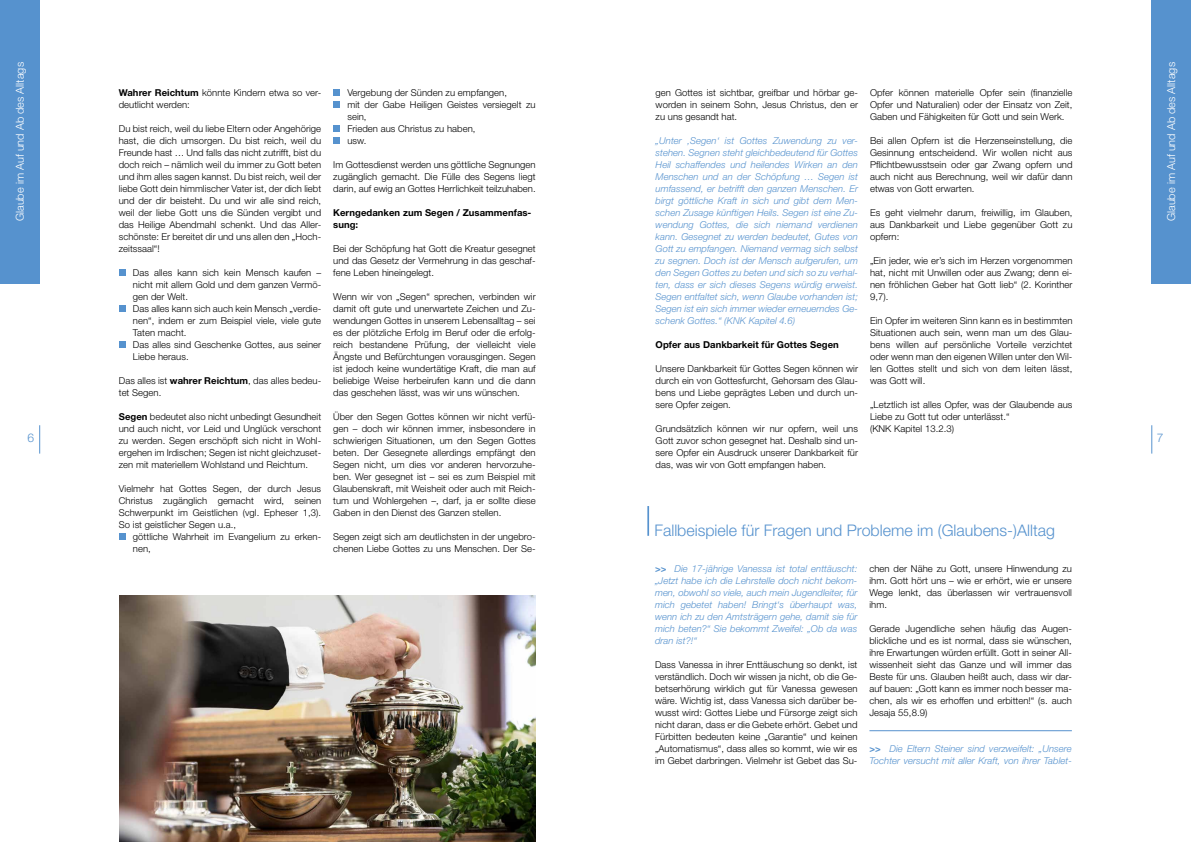
<style>
.page{position:relative;width:1191px;height:842px;background:#fff}
.page>*{position:absolute;margin:0;border:0;box-sizing:border-box;transform-origin:0 0}
.t1{font:300 16px "Helvetica Neue LT Std";color:#5692ce}
.t2{font:300 12px "Helvetica Neue LT Std";color:#5692ce}
.t3{font:300 11px "Helvetica Neue LT Std";color:#fff}
.t4{font:300 9.5px/12px "Helvetica Neue LT Std";letter-spacing:.005em;color:#000;text-align:justify}
.t5{font:italic 300 9.5px/12px "Helvetica Neue LT Std";letter-spacing:.005em;color:#5692ce;text-align:justify}
.t6{font:700 9.5px/12px "Helvetica Neue LT Std";letter-spacing:.005em;color:#000}
.s1{font-weight:700}
.s2{font-weight:700;font-style:normal}
</style>
<div class="page">
<div style="left:1151px;top:0;width:40px;height:283px;background:#5692ce"></div>
<div style="left:0;top:0;width:40px;height:283px;background:#5692ce"></div>
<svg style="left:39px;top:425px;width:1px;height:29px"></svg>
<svg style="left:1151px;top:425px;width:1px;height:29px"></svg>
<svg style="left:119px;top:270px;width:6px;height:6px"></svg>
<svg style="left:119px;top:306px;width:6px;height:6px"></svg>
<svg style="left:119px;top:342px;width:6px;height:6px"></svg>
<svg style="left:119px;top:534px;width:6px;height:6px"></svg>
<div style="left:333px;top:90px;width:7px;height:6px;background:#5692ce"></div>
<div style="left:333px;top:102px;width:7px;height:6px;background:#5692ce"></div>
<div style="left:333px;top:126px;width:7px;height:6px;background:#5692ce"></div>
<div style="left:333px;top:138px;width:7px;height:6px;background:#5692ce"></div>
<img style="left:119px;top:595px;width:417px;height:247px">
<hr style="left:869px;top:730px;width:202px;height:1px;background:#5692ce">
<hr style="left:647px;top:506px;width:2px;height:30px;background:#5692ce">
<p class="t3" style="left:13px;top:221px;width:161px;rotate:-90deg">Glaube im Auf und Ab des Alltags</p>
<p class="t3" style="left:1164px;top:221px;width:161px;rotate:-90deg">Glaube im Auf und Ab des Alltags</p>
<p class="t4" style="left:870px;top:86px;width:204px">Opfer können materielle Opfer sein (finanzielle Opfer und Naturalien) oder der Einsatz von Zeit, Gaben und Fähigkeiten für Gott und sein Werk.</p>
<p class="t4" style="left:870px;top:134px;width:204px">Bei allen Opfern ist die Herzenseinstellung, die Gesinnung entscheidend. Wir wollen nicht aus Pflichtbewusstsein oder gar Zwang opfern und auch nicht aus Berechnung, weil wir dafür dann etwas von Gott erwarten.</p>
<p class="t4" style="left:870px;top:206px;width:204px">Es geht vielmehr darum, freiwillig, im Glauben, aus Dankbarkeit und Liebe gegenüber Gott zu opfern:</p>
<p class="t4" style="left:870px;top:254px;width:204px">„Ein jeder, wie er’s sich im Herzen vorgenommen hat, nicht mit Unwillen oder aus Zwang; denn ei&shy;nen fröhlichen Geber hat Gott lieb“ (2. Korinther 9,7).</p>
<p class="t4" style="left:870px;top:314px;width:204px">Ein Opfer im weiteren Sinn kann es in bestimmten Situationen auch sein, wenn man um des Glau&shy;bens willen auf persönliche Vorteile verzichtet oder wenn man den eigenen Willen unter den Wil&shy;len Gottes stellt und sich von dem leiten lässt, was Gott will.</p>
<p class="t4" style="left:870px;top:398px;width:204px;text-align:left">„Letztlich ist alles Opfer, was der Glaubende aus<br>Liebe zu Gott tut oder unterlässt.“<br>(KNK Kapitel 13.2.3)</p>
<p class="t4" style="left:655px;top:86px;width:204px">gen Gottes ist sichtbar, greifbar und hörbar ge&shy;worden in seinem Sohn, Jesus Christus, den er zu uns gesandt hat.</p>
<p class="t5" style="left:655px;top:135px;width:204px">„Unter ‚Segen‘ ist Gottes Zuwendung zu ver&shy;stehen. Segnen steht gleichbedeutend für Gottes Heil schaffendes und heilendes Wirken an den Menschen und an der Schöpfung … Segen ist umfassend, er betrifft den ganzen Menschen. Er birgt göttliche Kraft in sich und gibt dem Men&shy;schen Zusage künftigen Heils. Segen ist eine Zu&shy;wendung Gottes, die sich niemand verdienen kann. Gesegnet zu werden bedeutet, Gutes von Gott zu empfangen. Niemand vermag sich selbst zu segnen. Doch ist der Mensch aufgerufen, um den Segen Gottes zu beten und sich so zu verhal&shy;ten, dass er sich dieses Segens würdig erweist.<br>Segen entfaltet sich, wenn Glaube vorhanden ist; Segen ist ein sich immer wieder erneuerndes Ge&shy;schenk Gottes.“ (KNK Kapitel 4.6)</p>
<p class="t6" style="left:655px;top:338px;width:185px">Opfer aus Dankbarkeit für Gottes Segen</p>
<p class="t4" style="left:655px;top:362px;width:204px">Unsere Dankbarkeit für Gottes Segen können wir durch ein von Gottesfurcht, Gehorsam des Glau&shy;bens und Liebe geprägtes Leben und durch un&shy;sere Opfer zeigen.</p>
<p class="t4" style="left:655px;top:422px;width:204px">Grundsätzlich können wir nur opfern, weil uns Gott zuvor schon gesegnet hat. Deshalb sind un&shy;sere Opfer ein Ausdruck unserer Dankbarkeit für das, was wir von Gott empfangen haben.</p>
<p class="t4" style="left:347px;top:86px;width:190px;text-align:left">Vergebung der Sünden zu empfangen,<br>mit der Gabe Heiligen Geistes versiegelt zu sein,<br>Frieden aus Christus zu haben,<br>usw.</p>
<p class="t4" style="left:333px;top:158px;width:204px">Im Gottesdienst werden uns göttliche Segnungen zugänglich gemacht. Die Fülle des Segens liegt darin, auf ewig an Gottes Herrlichkeit teilzuhaben.</p>
<p class="t6" style="left:333px;top:206px;width:200px">Kerngedanken zum Segen / Zusammenfas&shy;sung:</p>
<p class="t4" style="left:333px;top:242px;width:204px">Bei der Schöpfung hat Gott die Kreatur gesegnet und das Gesetz der Vermehrung in das geschaf&shy;fene Leben hineingelegt.</p>
<p class="t4" style="left:333px;top:290px;width:204px">Wenn wir von „Segen“ sprechen, verbinden wir damit oft gute und unerwartete Zeichen und Zu&shy;wendungen Gottes in unserem Lebensalltag – sei es der plötzliche Erfolg im Beruf oder die erfolg&shy;reich bestandene Prüfung, der vielleicht viele Ängste und Befürchtungen vorausgingen. Segen ist jedoch keine wundertätige Kraft, die man auf beliebige Weise herbeirufen kann und die dann das geschehen lässt, was wir uns wünschen.</p>
<p class="t4" style="left:333px;top:410px;width:204px">Über den Segen Gottes können wir nicht verfü&shy;gen – doch wir können immer, insbesondere in schwierigen Situationen, um den Segen Gottes beten. Der Gesegnete allerdings empfängt den Segen nicht, um dies vor anderen hervorzuhe&shy;ben. Wer gesegnet ist – sei es zum Beispiel mit Glaubenskraft, mit Weisheit oder auch mit Reich&shy;tum und Wohlergehen –, darf, ja er sollte diese Gaben in den Dienst des Ganzen stellen.</p>
<p class="t4" style="left:333px;top:530px;width:204px">Segen zeigt sich am deutlichsten in der ungebro&shy;chenen Liebe Gottes zu uns Menschen. Der Se-</p>
<p class="t4" style="left:119px;top:86px;width:204px"><span class="s1">Wahrer Reichtum</span> könnte Kindern etwa so ver&shy;deutlicht werden:</p>
<p class="t4" style="left:119px;top:122px;width:204px">Du bist reich, weil du liebe Eltern oder Angehörige hast, die dich umsorgen. Du bist reich, weil du Freunde hast … Und falls das nicht zutrifft, bist du doch reich – nämlich weil du immer zu Gott beten und ihm alles sagen kannst. Du bist reich, weil der liebe Gott dein himmlischer Vater ist, der dich liebt und der dir beisteht. Du und wir alle sind reich, weil der liebe Gott uns die Sünden vergibt und das Heilige Abendmahl schenkt. Und das Aller&shy;schönste: Er bereitet dir und uns allen den „Hoch&shy;zeitssaal“!</p>
<p class="t4" style="left:133px;top:266px;width:190px;text-align:left">Das alles kann sich kein Mensch kaufen – nicht mit allem Gold und dem ganzen Vermö&shy;gen der Welt.<br>Das alles kann sich auch kein Mensch „verdie&shy;nen“, indem er zum Beispiel viele, viele gute<br>Taten macht.<br>Das alles sind Geschenke Gottes, aus seiner<br>Liebe heraus.</p>
<p class="t4" style="left:119px;top:374px;width:204px">Das alles ist <span class="s1">wahrer Reichtum</span>, das alles bedeu&shy;tet Segen.</p>
<p class="t4" style="left:119px;top:410px;width:204px"><span class="s1">Segen</span> bedeutet also nicht unbedingt Gesundheit und auch nicht, vor Leid und Unglück verschont zu werden. Segen erschöpft sich nicht in Wohl&shy;ergehen im Irdischen; Segen ist nicht gleichzuset&shy;zen mit materiellem Wohlstand und Reichtum.</p>
<p class="t4" style="left:119px;top:482px;width:204px">Vielmehr hat Gottes Segen, der durch Jesus Christus zugänglich gemacht wird, seinen Schwerpunkt im Geistlichen (vgl. Epheser 1,3).<br>So ist geistlicher Segen u.a.,</p>
<p class="t4" style="left:133px;top:530px;width:190px">göttliche Wahrheit im Evangelium zu erken&shy;nen,</p>
<p class="t2" style="left:27px;top:431px;width:8px">6</p>
<p class="t2" style="left:1157px;top:431px;width:8px">7</p>
<h1 class="t1" style="left:654px;top:520px;width:402px">Fallbeispiele für Fragen und Probleme im (Glaubens-)Alltag</h1>
<p class="t5" style="left:655px;top:563px;width:204px"><span class="s2">&gt;&gt;</span> Die 17-jährige Vanessa ist total enttäuscht: „Jetzt habe ich die Lehrstelle doch nicht bekom&shy;men, obwohl so viele, auch mein Jugendleiter, für mich gebetet haben! Bringt‘s überhaupt was, wenn ich zu den Amtsträgern gehe, damit sie für mich beten?“ Sie bekommt Zweifel: „Ob da was dran ist?!“</p>
<p class="t4" style="left:655px;top:659px;width:204px">Dass Vanessa in ihrer Enttäuschung so denkt, ist verständlich. Doch wir wissen ja nicht, ob die Ge&shy;betserhörung wirklich gut für Vanessa gewesen wäre. Wichtig ist, dass Vanessa sich darüber be&shy;wusst wird: Gottes Liebe und Fürsorge zeigt sich nicht daran, dass er die Gebete erhört. Gebet und Fürbitten bedeuten keine „Garantie“ und keinen „Automatismus“, dass alles so kommt, wie wir es im Gebet darbringen. Vielmehr ist Gebet das Su-</p>
<p class="t4" style="left:869px;top:563px;width:204px">chen der Nähe zu Gott, unsere Hinwendung zu ihm. Gott hört uns – wie er erhört, wie er unsere Wege lenkt, das überlassen wir vertrauensvoll ihm.</p>
<p class="t4" style="left:869px;top:623px;width:204px">Gerade Jugendliche sehen häufig das Augen&shy;blickliche und es ist normal, dass sie wünschen, ihre Erwartungen würden erfüllt. Gott in seiner All&shy;wissenheit sieht das Ganze und will immer das Beste für uns. Glauben heißt auch, dass wir dar&shy;auf bauen: „Gott kann es immer noch besser ma&shy;chen, als wir es erhoffen und erbitten!“ (s. auch Jesaja 55,8.9)</p>
<p class="t5" style="left:869px;top:743px;width:204px"><span class="s2">&gt;&gt;</span> Die Eltern Steiner sind verzweifelt: „Unsere<br>Tochter versucht mit aller Kraft, von ihrer Tablet-</p>
</div>
